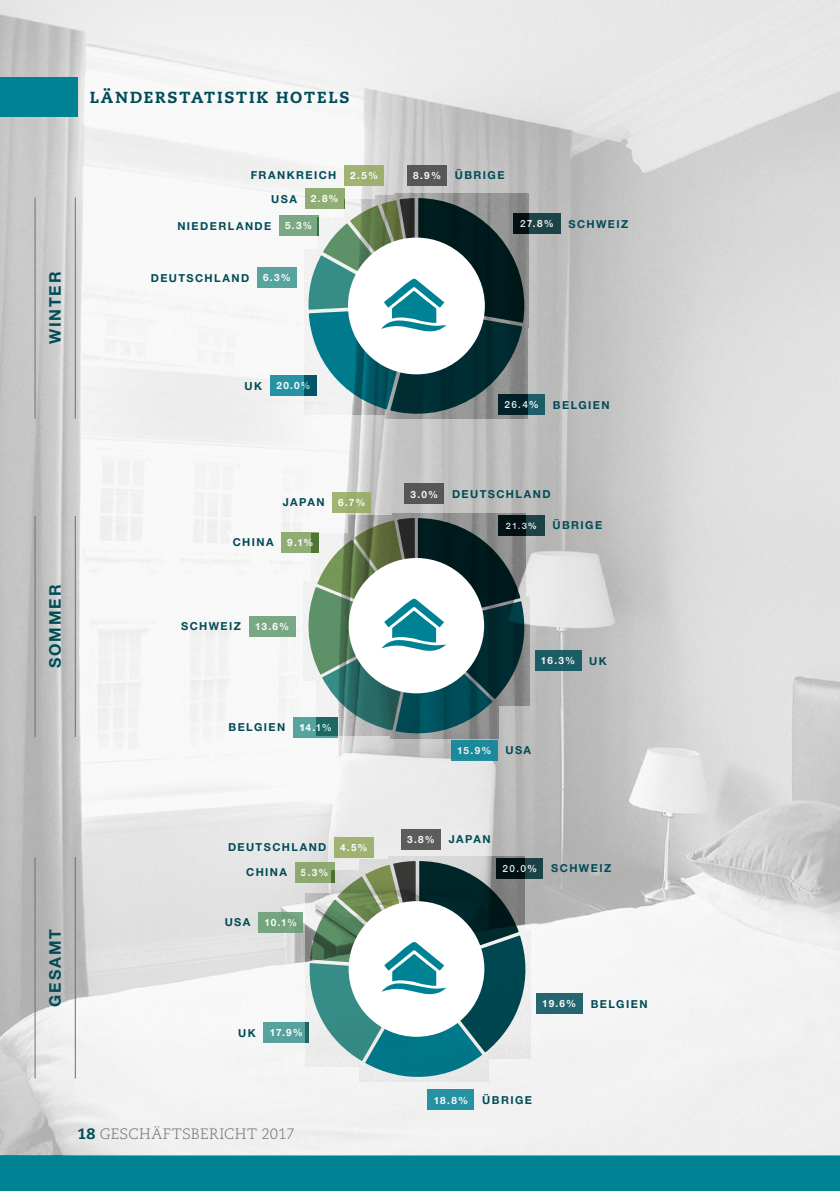
<style>
.page{position:relative;width:840px;height:1191px;background:#fff}
.page>*{position:absolute;margin:0;border:0;box-sizing:border-box;transform-origin:0 0}
.t1{font:800 16px "Caecilia LT Std";letter-spacing:.115em;color:#004c57}
.t2{font:700 16px "Helvetica Neue LT Std";letter-spacing:.12em;color:#004c57}
.t3{font:300 15px "Caecilia LT Std";letter-spacing:.02em;color:#706f6f}
.t4{font:700 11px "Helvetica Neue LT Std";letter-spacing:.13em;color:#004c57}
.t5{font:700 10px "Helvetica Neue LT Std";letter-spacing:.095em;color:#fff}
.t6{font:700 9px "Helvetica Neue LT Std";color:#fff}
.s1{font-weight:800;color:#004c57}
</style>
<div class="page">
<div style="left:0;top:1155px;width:839px;height:36px;background:#008295"></div>
<img style="left:0;top:0;width:839px;height:1155px">
<div style="left:270px;top:375px;width:47px;height:21px;background:#2593a3"></div>
<div style="left:451px;top:740px;width:46px;height:20px;background:#1c8a9a"></div>
<div style="left:427px;top:1089px;width:47px;height:21px;background:#2492a3"></div>
<div style="left:257px;top:267px;width:39px;height:21px;background:#57a49f"></div>
<div style="left:293px;top:717px;width:45px;height:20px;background:#57a49f"></div>
<div style="left:263px;top:1022px;width:46px;height:20px;background:#56a39e"></div>
<div style="left:279px;top:215px;width:39px;height:20px;background:#79a883"></div>
<div style="left:249px;top:616px;width:46px;height:20px;background:#79a883"></div>
<div style="left:258px;top:912px;width:45px;height:20px;background:#76a480"></div>
<div style="left:305px;top:189px;width:39px;height:20px;background:#90ad74"></div>
<div style="left:281px;top:532px;width:38px;height:20px;background:#90ad74"></div>
<div style="left:295px;top:862px;width:39px;height:20px;background:#8daa71"></div>
<div style="left:344px;top:165px;width:39px;height:20px;background:#9fb170"></div>
<div style="left:332px;top:492px;width:39px;height:20px;background:#9daf6f"></div>
<div style="left:334px;top:837px;width:39px;height:20px;background:#a0b271"></div>
<div style="left:407px;top:165px;width:39px;height:20px;background:#575756"></div>
<div style="left:404px;top:484px;width:40px;height:20px;background:#575656"></div>
<div style="left:401px;top:829px;width:39px;height:20px;background:#5c5c5b"></div>
<div style="left:513px;top:214px;width:47px;height:20px;background:#1c4346"></div>
<div style="left:498px;top:515px;width:46px;height:20px;background:#1c4346"></div>
<div style="left:496px;top:858px;width:47px;height:20px;background:#1b4244"></div>
<div style="left:498px;top:395px;width:46px;height:20px;background:#1d5d66"></div>
<div style="left:534px;top:650px;width:47px;height:20px;background:#1c5c65"></div>
<div style="left:536px;top:993px;width:46px;height:20px;background:#25656f"></div>
<svg style="left:304px;top:194px;width:224px;height:224px"></svg>
<svg style="left:303px;top:514px;width:225px;height:224px"></svg>
<svg style="left:305px;top:857px;width:225px;height:224px"></svg>
<hr style="left:35px;top:197px;width:1px;height:221px;background:#706f6f">
<hr style="left:75px;top:197px;width:1px;height:221px;background:#706f6f">
<hr style="left:35px;top:516px;width:1px;height:221px;background:#706f6f">
<hr style="left:75px;top:516px;width:1px;height:221px;background:#706f6f">
<hr style="left:35px;top:857px;width:1px;height:221px;background:#706f6f">
<hr style="left:75px;top:857px;width:1px;height:221px;background:#706f6f">
<div style="left:0;top:77px;width:77px;height:40px;background:#008295"></div>
<h1 class="t2" style="left:45px;top:344px;width:74px;rotate:-90deg">WINTER</h1>
<h1 class="t1" style="left:90px;top:87px;width:261px">LÄNDERSTATISTIK HOTELS</h1>
<p class="t4" style="left:250px;top:168px;width:87px">FRANKREICH</p>
<p class="t4" style="left:271px;top:192px;width:27px">USA</p>
<p class="t5" style="left:310px;top:193px;width:29px">2.8%</p>
<p class="t4" style="left:177px;top:219px;width:95px">NIEDERLANDE</p>
<p class="t5" style="left:285px;top:219px;width:29px">5.3%</p>
<p class="t5" style="left:350px;top:169px;width:29px">2.5%</p>
<p class="t4" style="left:151px;top:271px;width:100px">DEUTSCHLAND</p>
<p class="t5" style="left:263px;top:271px;width:29px">6.3%</p>
<p class="t4" style="left:244px;top:379px;width:19px">UK</p>
<p class="t5" style="left:276px;top:379px;width:36px">20.0%</p>
<h1 class="t2" style="left:45px;top:668px;width:85px;rotate:-90deg">SOMMER</h1>
<p class="t4" style="left:283px;top:495px;width:43px">JAPAN</p>
<p class="t4" style="left:232px;top:536px;width:42px">CHINA</p>
<p class="t5" style="left:287px;top:536px;width:28px">9.1%</p>
<p class="t5" style="left:338px;top:496px;width:29px">6.7%</p>
<p class="t4" style="left:181px;top:619px;width:61px">SCHWEIZ</p>
<p class="t5" style="left:255px;top:620px;width:36px">13.6%</p>
<p class="t4" style="left:228px;top:720px;width:58px">BELGIEN</p>
<p class="t5" style="left:299px;top:721px;width:34px">14.1%</p>
<p class="t5" style="left:413px;top:169px;width:29px">8.9%</p>
<p class="t4" style="left:454px;top:168px;width:51px">ÜBRIGE</p>
<p class="t5" style="left:519px;top:218px;width:35px">27.8%</p>
<p class="t4" style="left:568px;top:217px;width:61px">SCHWEIZ</p>
<p class="t5" style="left:504px;top:398px;width:36px">26.4%</p>
<p class="t4" style="left:552px;top:398px;width:58px">BELGIEN</p>
<p class="t5" style="left:410px;top:488px;width:29px">3.0%</p>
<p class="t4" style="left:452px;top:487px;width:100px">DEUTSCHLAND</p>
<p class="t6" style="left:505px;top:520px;width:32px">21.3%</p>
<p class="t4" style="left:552px;top:518px;width:51px">ÜBRIGE</p>
<p class="t5" style="left:540px;top:654px;width:36px">16.3%</p>
<p class="t4" style="left:589px;top:654px;width:19px">UK</p>
<p class="t5" style="left:457px;top:744px;width:36px">15.9%</p>
<p class="t4" style="left:505px;top:743px;width:27px">USA</p>
<h1 class="t2" style="left:45px;top:1006px;width:79px;rotate:-90deg">GESAMT</h1>
<p class="t4" style="left:228px;top:840px;width:100px">DEUTSCHLAND</p>
<p class="t4" style="left:246px;top:865px;width:42px">CHINA</p>
<p class="t5" style="left:301px;top:866px;width:29px">5.3%</p>
<p class="t5" style="left:340px;top:841px;width:29px">4.5%</p>
<p class="t4" style="left:224px;top:915px;width:27px">USA</p>
<p class="t5" style="left:264px;top:916px;width:34px">10.1%</p>
<p class="t4" style="left:238px;top:1026px;width:19px">UK</p>
<p class="t5" style="left:269px;top:1026px;width:35px">17.9%</p>
<h2 class="t3" style="left:77px;top:1125px;width:219px"><span class="s1">18</span> GESCHÄFTSBERICHT 2017</h2>
<p class="t5" style="left:407px;top:833px;width:29px">3.8%</p>
<p class="t4" style="left:448px;top:832px;width:43px">JAPAN</p>
<p class="t5" style="left:502px;top:862px;width:36px">20.0%</p>
<p class="t4" style="left:551px;top:861px;width:61px">SCHWEIZ</p>
<p class="t5" style="left:542px;top:997px;width:35px">19.6%</p>
<p class="t4" style="left:590px;top:997px;width:58px">BELGIEN</p>
<p class="t5" style="left:433px;top:1093px;width:36px">18.8%</p>
<p class="t4" style="left:482px;top:1093px;width:51px">ÜBRIGE</p>
</div>
